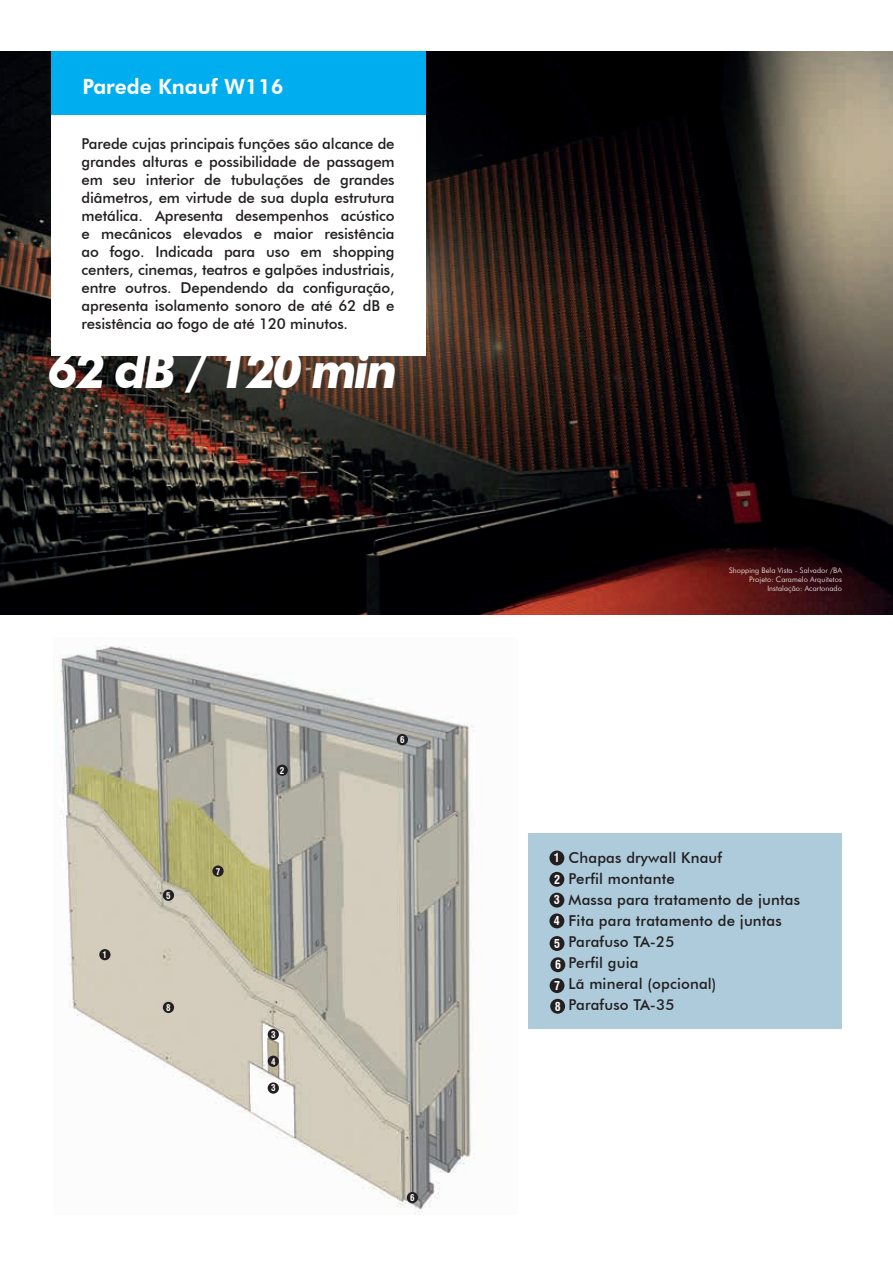
<style>
.page{position:relative;width:893px;height:1263px;background:#fff}
.page>*{position:absolute;margin:0;border:0;box-sizing:border-box;transform-origin:0 0}
.t1{font:italic 700 49.5px "Futura BT";letter-spacing:-.06em;color:#fff}
.t2{font:800 21px "Futura BT";color:#fff}
.t3{font:500 15px/18px "Futura BT";letter-spacing:.01em;color:#231f20}
.t4{font:700 condensed 12px/21px "Swiss 721 BT";color:#fff;text-align:justify}
.t5{font:700 condensed 9px "Swiss 721 BT";color:#fff}
.t6{font:300 7.5px/9px "Futura BT";letter-spacing:.01em;color:#fff;text-align:right}
</style>
<div class="page">
<div style="left:529px;top:833px;width:313px;height:196px;background:#adcbdb"></div>
<img style="left:60px;top:646px;width:415px;height:568px">
<img style="left:0;top:51px;width:893px;height:563px">
<div style="left:549px;top:893px;width:15px;height:14px;background:#231f20;border-radius:50%"></div>
<div style="left:549px;top:913px;width:15px;height:15px;background:#231f20;border-radius:50%"></div>
<div style="left:549px;top:850px;width:15px;height:15px;background:#231f20;border-radius:50%"></div>
<div style="left:549px;top:872px;width:15px;height:15px;background:#231f20;border-radius:50%"></div>
<div style="left:550px;top:936px;width:14px;height:15px;background:#231f20;border-radius:50%"></div>
<div style="left:550px;top:957px;width:15px;height:15px;background:#231f20;border-radius:50%"></div>
<div style="left:550px;top:978px;width:14px;height:15px;background:#231f20;border-radius:50%"></div>
<div style="left:550px;top:999px;width:15px;height:15px;background:#231f20;border-radius:50%"></div>
<div style="left:51px;top:101px;width:374px;height:254px;background:#fff"></div>
<div style="left:51px;top:51px;width:374px;height:64px;background:#00aeef"></div>
<div style="left:99px;top:949px;width:12px;height:11px;background:#231f20;border-radius:50%"></div>
<div style="left:277px;top:765px;width:11px;height:11px;background:#231f20;border-radius:50%"></div>
<div style="left:163px;top:1002px;width:11px;height:11px;background:#231f20;border-radius:50%"></div>
<div style="left:268px;top:1056px;width:11px;height:11px;background:#231f20;border-radius:50%"></div>
<div style="left:163px;top:890px;width:11px;height:11px;background:#231f20;border-radius:50%"></div>
<div style="left:407px;top:1192px;width:11px;height:11px;background:#231f20;border-radius:50%"></div>
<div style="left:397px;top:734px;width:11px;height:11px;background:#231f20;border-radius:50%"></div>
<div style="left:212px;top:865px;width:12px;height:12px;background:#231f20;border-radius:50%"></div>
<div style="left:268px;top:1029px;width:11px;height:11px;background:#231f20;border-radius:50%"></div>
<div style="left:268px;top:1082px;width:11px;height:12px;background:#231f20;border-radius:50%"></div>
<h2 class="t2" style="left:82px;top:73px;width:203px">Parede Knauf W116</h2>
<p class="t3" style="left:82px;top:134px;width:315px;text-align:justify">Parede cujas principais funções são alcance de grandes alturas e possibilidade de passagem em seu interior de tubulações de grandes diâmetros, em virtude de sua dupla estrutura metálica. Apresenta desempenhos acústico e mecânicos elevados e maior resistência ao fogo. Indicada para uso em shopping centers, cinemas, teatros e galpões industriais, entre outros. Dependendo da configuração, apresenta isolamento sonoro de até 62 dB e resistência ao fogo de até 120 minutos.</p>
<h1 class="t1" style="left:48px;top:341px;width:352px">62 dB / 120 min</h1>
<p class="t5" style="left:103px;top:949px;width:6px">1</p>
<p class="t5" style="left:166px;top:890px;width:6px">5</p>
<p class="t5" style="left:166px;top:1002px;width:6px">8</p>
<p class="t5" style="left:216px;top:866px;width:6px">7</p>
<p class="t5" style="left:280px;top:765px;width:6px">2</p>
<p class="t5" style="left:271px;top:1029px;width:6px">3</p>
<p class="t5" style="left:271px;top:1056px;width:6px">4</p>
<p class="t5" style="left:271px;top:1083px;width:6px">3</p>
<p class="t5" style="left:400px;top:734px;width:6px">6</p>
<p class="t5" style="left:410px;top:1192px;width:6px">6</p>
<p class="t6" style="left:729px;top:566px;width:114px">Shopping Bela Vista - Salvador /BA<br>Projeto: Caramelo Arquitetos<br>Instalação: Acartonado</p>
<p class="t4" style="left:554px;top:847px;width:7px">1</p>
<p class="t4" style="left:554px;top:869px;width:7px">2</p>
<p class="t4" style="left:554px;top:889px;width:7px">3</p>
<p class="t4" style="left:554px;top:910px;width:7px">4</p>
<p class="t4" style="left:554px;top:933px;width:8px">5<br>6<br>7<br>8</p>
<p class="t3" style="left:569px;top:847px;width:233px;line-height:21px">Chapas drywall Knauf<br>Perfil montante<br>Massa para tratamento de juntas<br>Fita para tratamento de juntas<br>Parafuso TA-25<br>Perfil guia<br>Lã mineral (opcional)<br>Parafuso TA-35</p>
</div>
